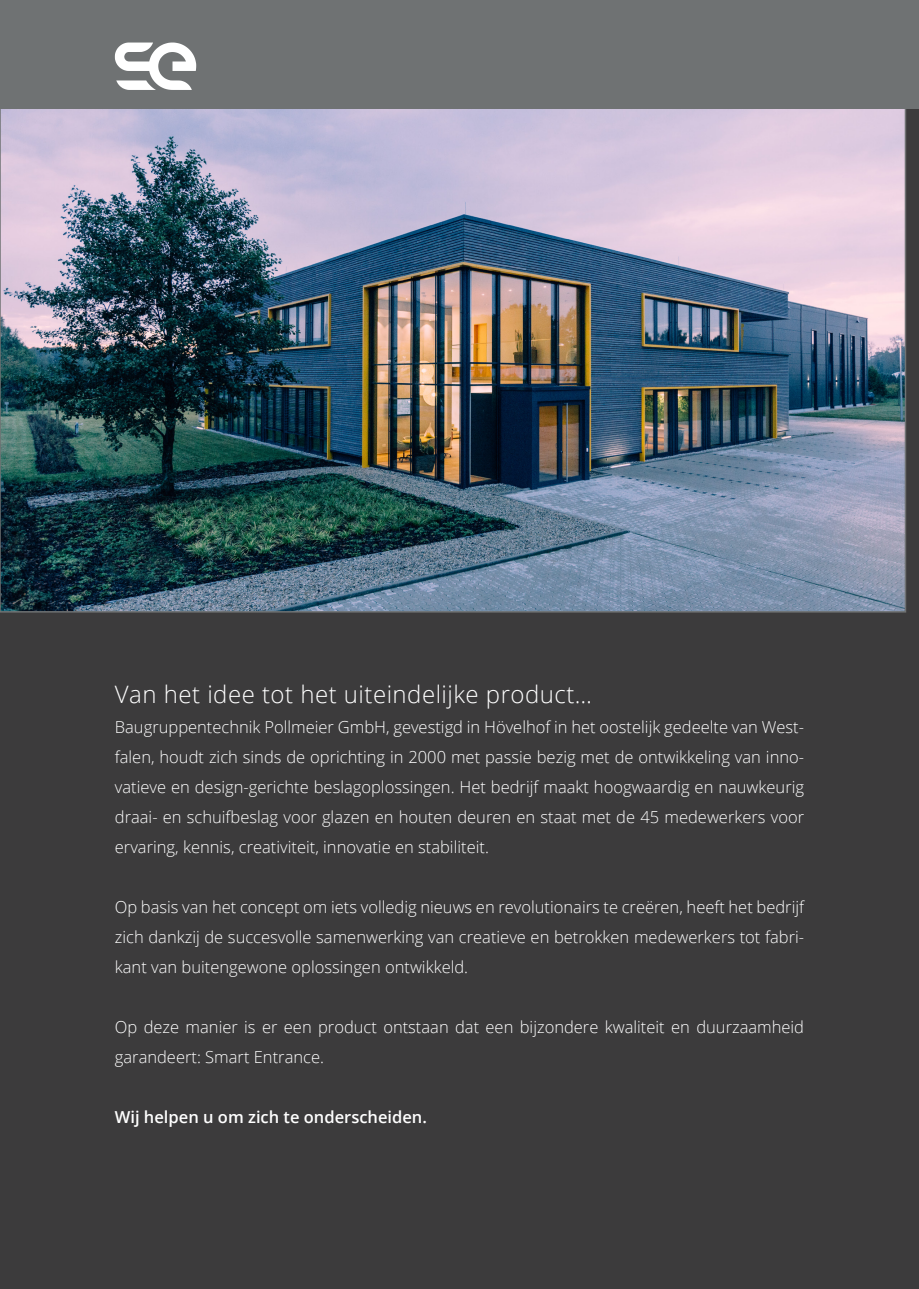
<style>
.page{position:relative;width:919px;height:1289px;background:#fff}
.page>*{position:absolute;margin:0;border:0;box-sizing:border-box;transform-origin:0 0}
.t1{font:300 24px "Open Sans";letter-spacing:.02em;color:#fff}
.t2{font:300 16.5px/30px "Open Sans";color:#fff;text-align:justify}
.t3{font:600 16.5px "Open Sans";color:#fff}
</style>
<div class="page">
<div style="left:906px;top:0;width:12px;height:1288px;background:#3c3b3c"></div>
<div style="left:0;top:0;width:906px;height:1288px;background:#3c3b3c"></div>
<img style="left:3px;top:108px;width:900px;height:501px">
<div style="left:0;top:0;width:906px;height:108px;background:#6f7273"></div>
<div style="left:906px;top:0;width:12px;height:108px;background:#6f7273"></div>
<svg style="left:115px;top:43px;width:81px;height:47px"></svg>
<h1 class="t1" style="left:115px;top:678px;width:478px">Van het idee tot het uiteindelijke product…</h1>
<p class="t2" style="left:115px;top:711px;width:690px">Baugruppentechnik Pollmeier GmbH, gevestigd in Hövelhof in het oostelijk gedeelte van West&shy;falen, houdt zich sinds de oprichting in 2000 met passie bezig met de ontwikkeling van inno&shy;vatieve en design-gerichte beslagoplossingen. Het bedrijf maakt hoogwaardig en nauwkeurig draai- en schuifbeslag voor glazen en houten deuren en staat met de 45 medewerkers voor ervaring, kennis, creativiteit, innovatie en stabiliteit.</p>
<p class="t2" style="left:115px;top:891px;width:690px">Op basis van het concept om iets volledig nieuws en revolutionairs te creëren, heeft het bedrijf zich dankzij de succesvolle samenwerking van creatieve en betrokken medewerkers tot fabri&shy;kant van buitengewone oplossingen ontwikkeld.</p>
<p class="t2" style="left:115px;top:1011px;width:690px">Op deze manier is er een product ontstaan dat een bijzondere kwaliteit en duurzaamheid garandeert: Smart Entrance.</p>
<p class="t3" style="left:115px;top:1105px;width:313px">Wij helpen u om zich te onderscheiden.</p>
</div>
